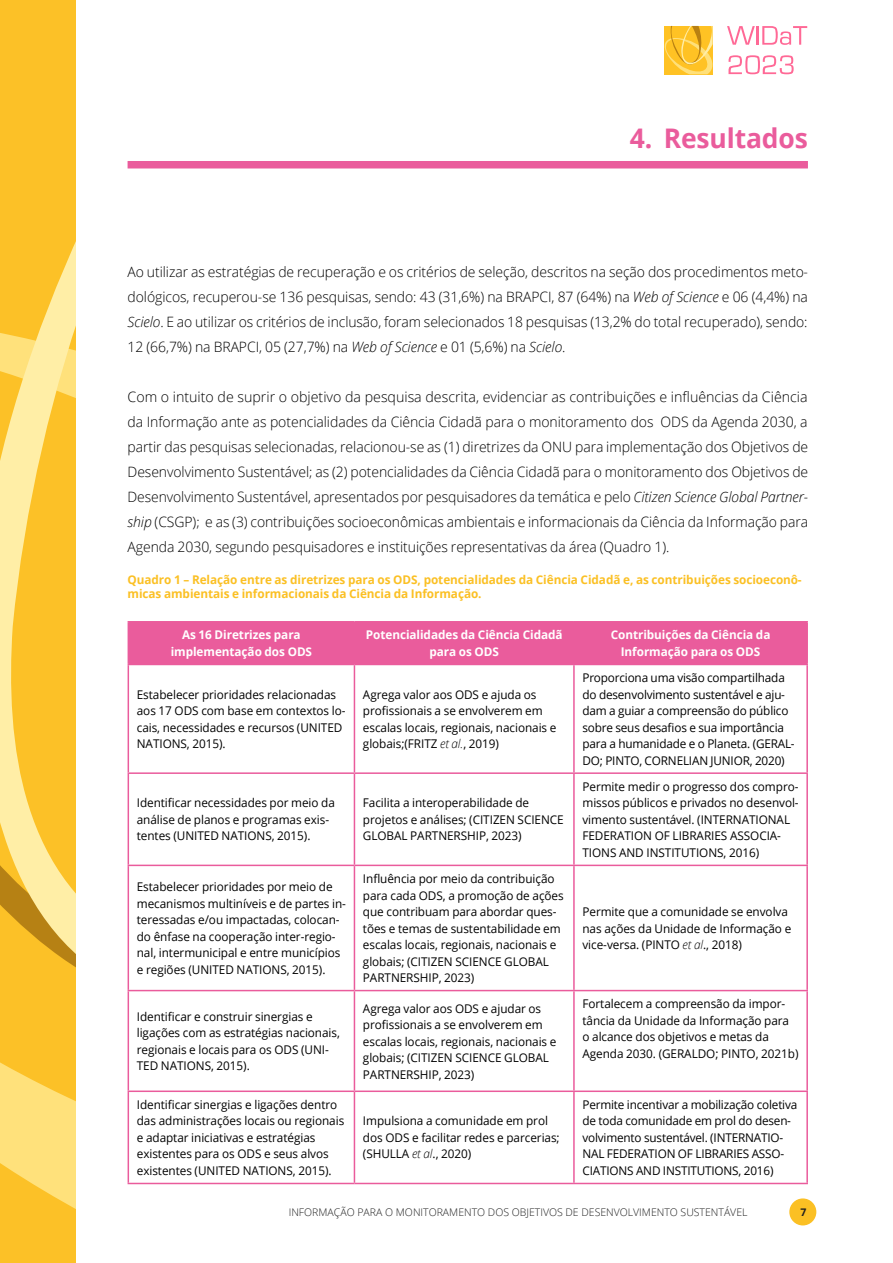
<style>
.page{position:relative;width:893px;height:1263px;background:#fff}
.page>*{position:absolute;margin:0;border:0;box-sizing:border-box;transform-origin:0 0}
.t1{font:700 27px "Open Sans";letter-spacing:-.005em;color:#ea5c9c}
.t2{font:300 14.25px/24.9px "Open Sans";letter-spacing:-.005em;color:#000;text-align:justify}
.t3{font:12px/16.5px "Open Sans";letter-spacing:-.005em;color:#000}
.t4{font:700 12px/14.4px "Open Sans";letter-spacing:-.005em;color:#fbc024}
.t5{font:700 12px/16.5px "Open Sans";letter-spacing:-.005em;color:#fff;text-align:center}
.t6{font:300 10.5px "Open Sans";color:#202020}
.t7{font:700 10.5px "Open Sans";color:#202020}
.s1{font-style:italic}
.s2{font-weight:300;font-style:italic}
</style>
<div class="page">
<div style="left:790px;top:1199px;width:26px;height:26px;background:#fbc024;border-radius:50%"></div>
<div style="left:789px;top:1198px;width:27px;height:27px;border:2px solid #fbc024;border-radius:50%"></div>
<svg style="left:0;top:1041px;width:75px;height:222px;background:#fdd04e"></svg>
<svg style="left:0;top:0;width:75px;height:1041px;background:#faca46"></svg>
<svg style="left:727px;top:26px;width:80px;height:19px"></svg>
<svg style="left:728px;top:55px;width:66px;height:19px"></svg>
<svg style="left:664px;top:26px;width:49px;height:48px;background:#fac436"></svg>
<div style="left:128px;top:161px;width:680px;height:7px;background:#ea5c9c"></div>
<div style="left:129px;top:622px;width:677px;height:42px;background:#ea5c9c"></div>
<hr style="left:128px;top:665px;width:1px;height:107px;background:#ea5c9c">
<hr style="left:354px;top:665px;width:1px;height:107px;background:#ea5c9c">
<hr style="left:573px;top:665px;width:2px;height:107px;background:#ea5c9c">
<hr style="left:806px;top:665px;width:2px;height:107px;background:#ea5c9c">
<hr style="left:128px;top:772px;width:226px;height:2px;background:#ea5c9c">
<hr style="left:128px;top:774px;width:1px;height:91px;background:#ea5c9c">
<hr style="left:354px;top:772px;width:220px;height:2px;background:#ea5c9c">
<hr style="left:354px;top:774px;width:1px;height:91px;background:#ea5c9c">
<hr style="left:574px;top:772px;width:234px;height:2px;background:#ea5c9c">
<hr style="left:573px;top:774px;width:2px;height:91px;background:#ea5c9c">
<hr style="left:806px;top:774px;width:2px;height:91px;background:#ea5c9c">
<hr style="left:128px;top:865px;width:226px;height:1px;background:#ea5c9c">
<hr style="left:128px;top:866px;width:1px;height:124px;background:#ea5c9c">
<hr style="left:354px;top:865px;width:220px;height:1px;background:#ea5c9c">
<hr style="left:354px;top:866px;width:1px;height:124px;background:#ea5c9c">
<hr style="left:574px;top:865px;width:234px;height:1px;background:#ea5c9c">
<hr style="left:573px;top:866px;width:2px;height:124px;background:#ea5c9c">
<hr style="left:806px;top:866px;width:2px;height:124px;background:#ea5c9c">
<hr style="left:128px;top:990px;width:226px;height:1px;background:#ea5c9c">
<hr style="left:128px;top:991px;width:1px;height:99px;background:#ea5c9c">
<hr style="left:354px;top:990px;width:220px;height:1px;background:#ea5c9c">
<hr style="left:354px;top:991px;width:1px;height:99px;background:#ea5c9c">
<hr style="left:574px;top:990px;width:234px;height:1px;background:#ea5c9c">
<hr style="left:573px;top:991px;width:2px;height:99px;background:#ea5c9c">
<hr style="left:806px;top:991px;width:2px;height:99px;background:#ea5c9c">
<hr style="left:128px;top:1090px;width:226px;height:2px;background:#ea5c9c">
<hr style="left:128px;top:1092px;width:1px;height:91px;background:#ea5c9c">
<hr style="left:354px;top:1090px;width:220px;height:2px;background:#ea5c9c">
<hr style="left:354px;top:1092px;width:1px;height:91px;background:#ea5c9c">
<hr style="left:574px;top:1090px;width:234px;height:2px;background:#ea5c9c">
<hr style="left:573px;top:1092px;width:2px;height:91px;background:#ea5c9c">
<hr style="left:806px;top:1092px;width:2px;height:91px;background:#ea5c9c">
<hr style="left:128px;top:1183px;width:226px;height:1px;background:#ea5c9c">
<hr style="left:354px;top:1183px;width:220px;height:1px;background:#ea5c9c">
<hr style="left:574px;top:1183px;width:234px;height:1px;background:#ea5c9c">
<hr style="left:128px;top:621px;width:226px;height:1px;background:#ea5c9c">
<hr style="left:128px;top:622px;width:1px;height:42px;background:#ea5c9c">
<hr style="left:354px;top:621px;width:220px;height:1px;background:#ea5c9c">
<hr style="left:354px;top:622px;width:1px;height:42px;background:#ea5c9c">
<hr style="left:574px;top:621px;width:234px;height:1px;background:#ea5c9c">
<hr style="left:573px;top:622px;width:2px;height:42px;background:#ea5c9c">
<hr style="left:806px;top:622px;width:2px;height:42px;background:#ea5c9c">
<hr style="left:128px;top:664px;width:226px;height:1px;background:#ea5c9c">
<hr style="left:354px;top:664px;width:220px;height:1px;background:#ea5c9c">
<hr style="left:574px;top:664px;width:234px;height:1px;background:#ea5c9c">
<h1 class="t1" style="left:630px;top:119px;width:180px">4. Resultados</h1>
<p class="t2" style="left:128px;top:259px;width:682px">Ao utilizar as estratégias de recuperação e os critérios de seleção, descritos na seção dos procedimentos meto&shy;dológicos, recuperou-se 136 pesquisas, sendo: 43 (31,6%) na BRAPCI, 87 (64%) na <span class="s1">Web of Science</span> e 06 (4,4%) na <span class="s1">Scielo</span>. E ao utilizar os critérios de inclusão, foram selecionados 18 pesquisas (13,2% do total recuperado), sendo:<br>12 (66,7%) na BRAPCI, 05 (27,7%) na <span class="s1">Web of Science</span> e 01 (5,6%) na <span class="s1">Scielo</span>.</p>
<p class="t2" style="left:128px;top:384px;width:682px">Com o intuito de suprir o objetivo da pesquisa descrita, evidenciar as contribuições e influências da Ciência da Informação ante as potencialidades da Ciência Cidadã para o monitoramento dos ODS da Agenda 2030, a partir das pesquisas selecionadas, relacionou-se as (1) diretrizes da ONU para implementação dos Objetivos de Desenvolvimento Sustentável; as (2) potencialidades da Ciência Cidadã para o monitoramento dos Objetivos de Desenvolvimento Sustentável, apresentados por pesquisadores da temática e pelo <span class="s1">Citizen Science Global Partner&shy;ship</span> (CSGP); e as (3) contribuições socioeconômicas ambientais e informacionais da Ciência da Informação para Agenda 2030, segundo pesquisadores e instituições representativas da área (Quadro 1).</p>
<p class="t4" style="left:128px;top:572px;width:676px">Quadro 1 – Relação entre as diretrizes para os ODS, potencialidades da Ciência Cidadã e, as contribuições socioeconô&shy;micas ambientais e informacionais da Ciência da Informação.</p>
<p class="t5" style="left:171px;top:626px;width:143px">As 16 Diretrizes para implementação dos ODS</p>
<p class="t5" style="left:366px;top:626px;width:198px">Potencialidades da Ciência Cidadã para os ODS</p>
<p class="t5" style="left:611px;top:626px;width:161px">Contribuições da Ciência da<br>Informação para os ODS</p>
<p class="t3" style="left:137px;top:686px;width:210px">Estabelecer prioridades relacionadas aos 17 ODS com base em contextos lo&shy;cais, necessidades e recursos (UNITED<br>NATIONS, 2015).</p>
<p class="t3" style="left:363px;top:686px;width:195px">Agrega valor aos ODS e ajuda os profissionais a se envolverem em escalas locais, regionais, nacionais e globais;(FRITZ <span class="s2">et al.</span>, 2019)</p>
<p class="t3" style="left:582px;top:669px;width:214px">Proporciona uma visão compartilhada do desenvolvimento sustentável e aju&shy;dam a guiar a compreensão do público sobre seus desafios e sua importância para a humanidade e o Planeta. (GERAL-DO; PINTO, CORNELIAN JUNIOR, 2020)</p>
<p class="t3" style="left:137px;top:794px;width:200px">Identificar necessidades por meio da análise de planos e programas exis&shy;tentes (UNITED NATIONS, 2015).</p>
<p class="t3" style="left:363px;top:794px;width:202px">Facilita a interoperabilidade de projetos e análises; (CITIZEN SCIENCE<br>GLOBAL PARTNERSHIP, 2023)</p>
<p class="t3" style="left:137px;top:878px;width:211px">Estabelecer prioridades por meio de mecanismos multiníveis e de partes in&shy;teressadas e/ou impactadas, colocan&shy;do ênfase na cooperação inter-regio&shy;nal, intermunicipal e entre municípios e regiões (UNITED NATIONS, 2015).</p>
<p class="t3" style="left:363px;top:870px;width:202px">Influência por meio da contribuição para cada ODS, a promoção de ações que contribuam para abordar ques&shy;tões e temas de sustentabilidade em escalas locais, regionais, nacionais e globais; (CITIZEN SCIENCE GLOBAL PARTNERSHIP, 2023)</p>
<p class="t3" style="left:582px;top:778px;width:218px">Permite medir o progresso dos compro&shy;missos públicos e privados no desenvol&shy;vimento sustentável. (INTERNATIONAL FEDERATION OF LIBRARIES ASSOCIA-TIONS AND INSTITUTIONS, 2016)</p>
<p class="t3" style="left:582px;top:903px;width:210px">Permite que a comunidade se envolva nas ações da Unidade de Informação e vice-versa. (PINTO <span class="s2">et al</span>., 2018)</p>
<p class="t3" style="left:137px;top:1008px;width:205px">Identificar e construir sinergias e ligações com as estratégias nacionais, regionais e locais para os ODS (UNI-TED NATIONS, 2015).</p>
<p class="t3" style="left:363px;top:999px;width:195px">Agrega valor aos ODS e ajudar os profissionais a se envolverem em escalas locais, regionais, nacionais e globais; (CITIZEN SCIENCE GLOBAL<br>PARTNERSHIP, 2023)</p>
<p class="t3" style="left:582px;top:995px;width:218px">Fortalecem a compreensão da impor&shy;tância da Unidade da Informação para o alcance dos objetivos e metas da Agenda 2030. (GERALDO; PINTO, 2021b)</p>
<p class="t3" style="left:137px;top:1096px;width:209px">Identificar sinergias e ligações dentro das administrações locais ou regionais e adaptar iniciativas e estratégias existentes para os ODS e seus alvos existentes (UNITED NATIONS, 2015).</p>
<p class="t3" style="left:582px;top:1096px;width:216px">Permite incentivar a mobilização coletiva de toda comunidade em prol do desen&shy;volvimento sustentável. (INTERNATIO-NAL FEDERATION OF LIBRARIES ASSO-CIATIONS AND INSTITUTIONS, 2016)</p>
<p class="t3" style="left:363px;top:1112px;width:198px">Impulsiona a comunidade em prol dos ODS e facilitar redes e parcerias; (SHULLA <span class="s2">et al</span>., 2020)</p>
<p class="t6" style="left:289px;top:1205px;width:460px">INFORMAÇÃO PARA O MONITORAMENTO DOS OBJETIVOS DE DESENVOLVIMENTO SUSTENTÁVEL</p>
<p class="t7" style="left:801px;top:1205px;width:7px">7</p>
</div>
